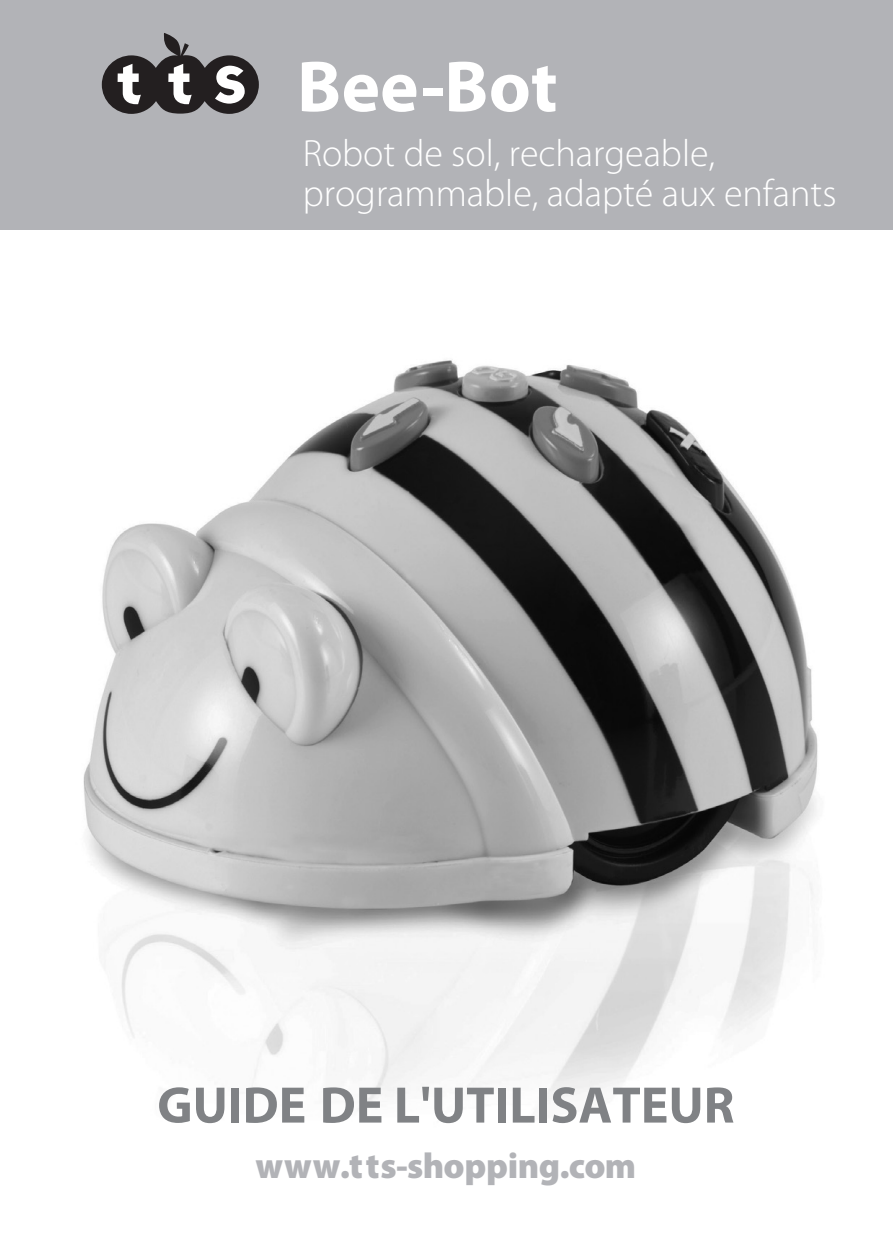
<style>
.page{position:relative;width:893px;height:1259px;background:#fff}
.page>*{position:absolute;margin:0;border:0;box-sizing:border-box;transform-origin:0 0}
.main_top_front{font:700 72.9px "Myriad Pro";letter-spacing:.005em;color:#fff}
.t1{font:700 51.6px "Myriad Pro";color:#808285}
.front_supporting_tex{font:300 38.1px/40.5px "Myriad Pro";color:#fff}
.t2{font:900 36px "Myriad Pro";letter-spacing:-.01em;color:#b2b3b7}
</style>
<div class="page">
<img style="left:83px;top:360px;width:735px;height:749px">
<div style="left:0;top:0;width:893px;height:230px;background:#b2b3b7"></div>
<svg style="left:102px;top:33px;width:157px;height:81px"></svg>
<p class="main_top_front" style="left:297px;top:46px;width:262px">Bee-Bot</p>
<p class="front_supporting_tex" style="left:303px;top:133px;width:535px">Robot de sol, rechargeable, programmable, adapté aux enfants</p>
<p class="t1" style="left:157px;top:1076px;width:579px">GUIDE DE L'UTILISATEUR</p>
<p class="t2" style="left:255px;top:1141px;width:382px">www.tts-shopping.com</p>
</div>
